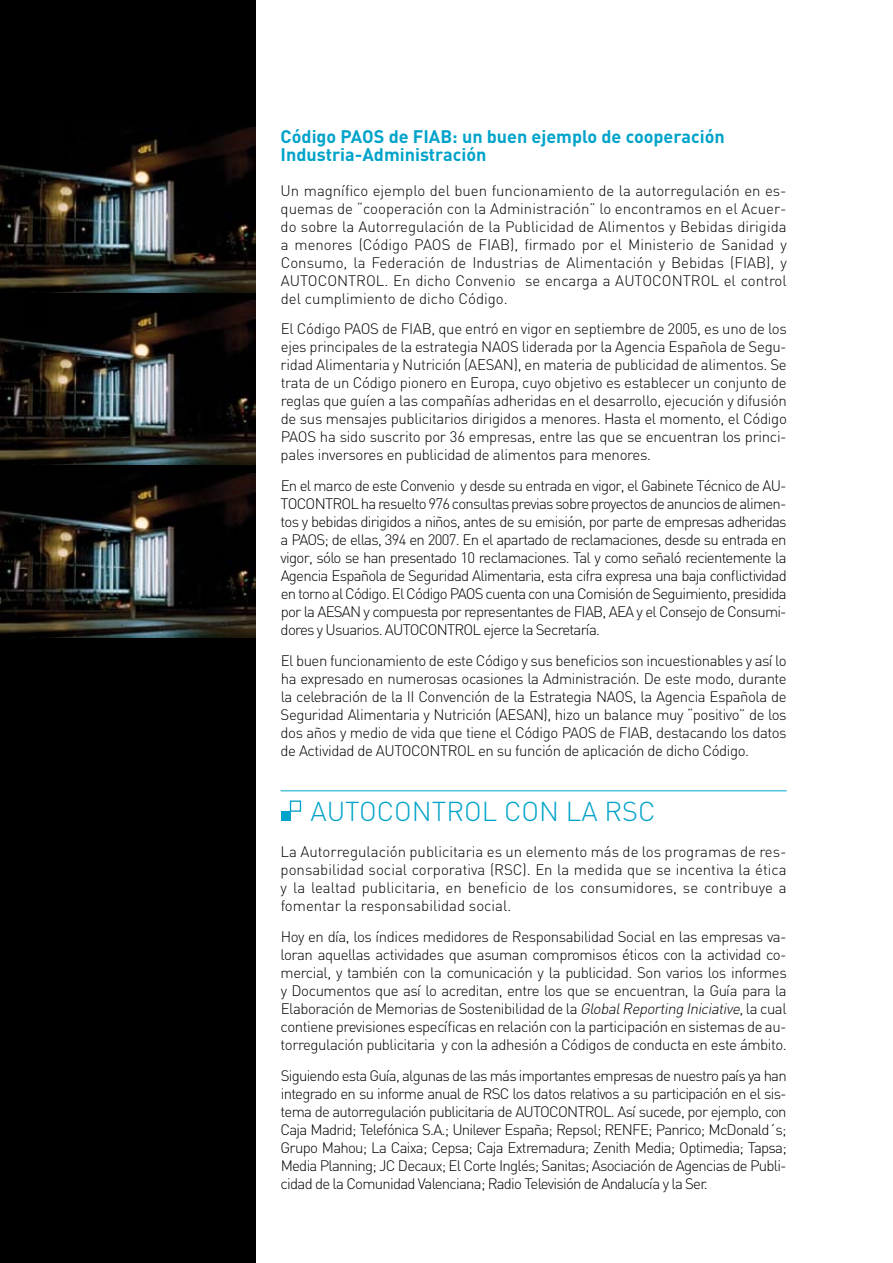
<style>
.page{position:relative;width:893px;height:1263px;background:#fff}
.page>*{position:absolute;margin:0;border:0;box-sizing:border-box;transform-origin:0 0}
.t1{font:300 27px "DIN";color:#00a3c9}
.t2{font:700 18px/18px "DIN";color:#00a3c9}
.t3{font:300 15px/18px "DIN";letter-spacing:-.03em;color:#000;text-align:justify}
.s1{font-style:italic}
</style>
<div class="page">
<div style="left:0;top:0;width:256px;height:1263px;background:#000"></div>
<hr style="left:281px;top:790px;width:506px;height:1px;background:#00a3c9">
<div style="left:281px;top:811px;width:10px;height:10px;background:#00a3c9"></div>
<div style="left:290px;top:800px;width:11px;height:12px;border:1px solid #00a3c9"></div>
<img style="left:0;top:128px;width:255px;height:164px">
<img style="left:0;top:301px;width:255px;height:164px">
<img style="left:0;top:473px;width:255px;height:165px">
<p class="t2" style="left:281px;top:126px;width:446px">Código PAOS de FIAB: un buen ejemplo de cooperación<br>Industria-Administración</p>
<p class="t3" style="left:281px;top:181px;width:508px">Un magnífico ejemplo del buen funcionamiento de la autorregulación en es&shy;quemas de “cooperación con la Administración” lo encontramos en el Acuer&shy;do sobre la Autorregulación de la Publicidad de Alimentos y Bebidas dirigida a menores (Código PAOS de FIAB), firmado por el Ministerio de Sanidad y Consumo, la Federación de Industrias de Alimentación y Bebidas (FIAB), y AUTOCONTROL. En dicho Convenio se encarga a AUTOCONTROL el control del cumplimiento de dicho Código.</p>
<p class="t3" style="left:281px;top:320px;width:508px">El Código PAOS de FIAB, que entró en vigor en septiembre de 2005, es uno de los ejes principales de la estrategia NAOS liderada por la Agencia Española de Segu&shy;ridad Alimentaria y Nutrición (AESAN), en materia de publicidad de alimentos. Se trata de un Código pionero en Europa, cuyo objetivo es establecer un conjunto de reglas que guíen a las compañías adheridas en el desarrollo, ejecución y difusión de sus mensajes publicitarios dirigidos a menores. Hasta el momento, el Código PAOS ha sido suscrito por 36 empresas, entre las que se encuentran los princi&shy;pales inversores en publicidad de alimentos para menores.</p>
<p class="t3" style="left:281px;top:476px;width:508px">En el marco de este Convenio y desde su entrada en vigor, el Gabinete Técnico de AU-TOCONTROL ha resuelto 976 consultas previas sobre proyectos de anuncios de alimen&shy;tos y bebidas dirigidos a niños, antes de su emisión, por parte de empresas adheridas a PAOS; de ellas, 394 en 2007. En el apartado de reclamaciones, desde su entrada en vigor, sólo se han presentado 10 reclamaciones. Tal y como señaló recientemente la Agencia Española de Seguridad Alimentaria, esta cifra expresa una baja conflictividad en torno al Código. El Código PAOS cuenta con una Comisión de Seguimiento, presidida por la AESAN y compuesta por representantes de FIAB, AEA y el Consejo de Consumi&shy;dores y Usuarios. AUTOCONTROL ejerce la Secretaría.</p>
<p class="t3" style="left:281px;top:651px;width:508px">El buen funcionamiento de este Código y sus beneficios son incuestionables y así lo ha expresado en numerosas ocasiones la Administración. De este modo, durante la celebración de la II Convención de la Estrategia NAOS, la Agencia Española de Seguridad Alimentaria y Nutrición (AESAN), hizo un balance muy “positivo” de los dos años y medio de vida que tiene el Código PAOS de FIAB, destacando los datos de Actividad de AUTOCONTROL en su función de aplicación de dicho Código.</p>
<h1 class="t1" style="left:310px;top:795px;width:347px">AUTOCONTROL CON LA RSC</h1>
<p class="t3" style="left:281px;top:842px;width:508px">La Autorregulación publicitaria es un elemento más de los programas de res&shy;ponsabilidad social corporativa (RSC). En la medida que se incentiva la ética y la lealtad publicitaria, en beneficio de los consumidores, se contribuye a fomentar la responsabilidad social.</p>
<p class="t3" style="left:281px;top:927px;width:508px">Hoy en día, los índices medidores de Responsabilidad Social en las empresas va&shy;loran aquellas actividades que asuman compromisos éticos con la actividad co&shy;mercial, y también con la comunicación y la publicidad. Son varios los informes y Documentos que así lo acreditan, entre los que se encuentran, la Guía para la Elaboración de Memorias de Sostenibilidad de la <span class="s1">GlobalReportingIniciative</span>, la cual contiene previsiones específicas en relación con la participación en sistemas de au&shy;torregulación publicitaria y con la adhesión a Códigos de conducta en este ámbito.</p>
<p class="t3" style="left:281px;top:1066px;width:508px">Siguiendo esta Guía, algunas de las más importantes empresas de nuestro país ya han integrado en su informe anual de RSC los datos relativos a su participación en el sis&shy;tema de autorregulación publicitaria de AUTOCONTROL. Así sucede, por ejemplo, con Caja Madrid; Telefónica S.A.; Unilever España; Repsol; RENFE; Panrico; McDonald´s; Grupo Mahou; La Caixa; Cepsa; Caja Extremadura; Zenith Media; Optimedia; Tapsa; Media Planning; JC Decaux; El Corte Inglés; Sanitas; Asociación de Agencias de Publi&shy;cidad de la Comunidad Valenciana; Radio Televisión de Andalucía y la Ser.</p>
</div>
